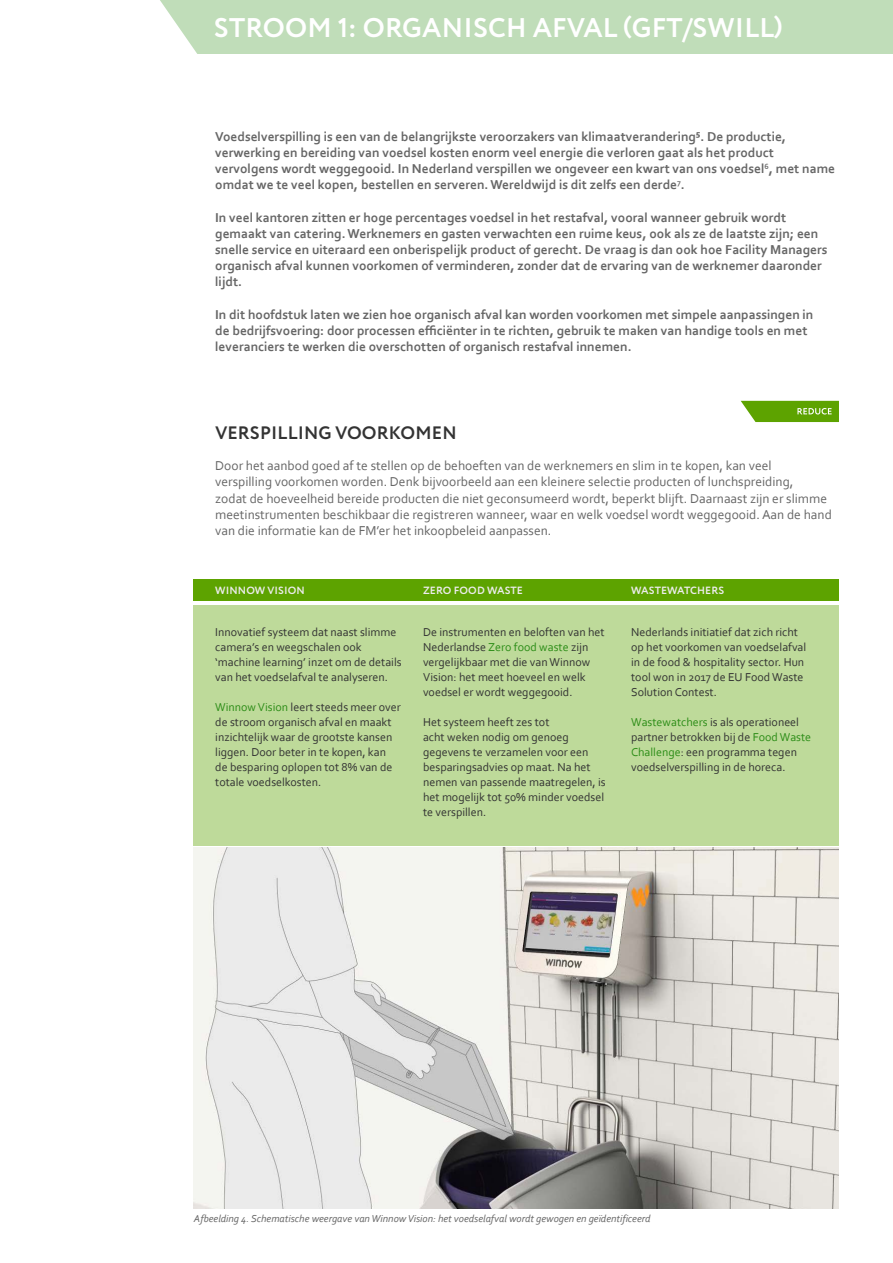
<style>
.page{position:relative;width:893px;height:1263px;background:#fff}
.page>*{position:absolute;margin:0;border:0;box-sizing:border-box;transform-origin:0 0}
.t1{font:700 27px "Circe";letter-spacing:.01em;color:#fff}
.t2{font:700 18px "Circe";letter-spacing:.01em;color:#333}
.t3{font:700 13.5px/16.2px "Corbel";color:#666}
.t4{font:13.5px/16.2px "Corbel";color:#666}
.t5{font:12px/15px "Corbel";color:#333}
.t6{font:italic 10.5px "Corbel";color:#666}
.t7{font:700 10.5px "Circe";letter-spacing:.01em;color:#ececec}
.s1{color:#2c8d17}
</style>
<div class="page">
<div style="left:194px;top:605px;width:645px;height:240px;background:#beda9a"></div>
<div style="left:160px;top:0;width:733px;height:54px;background:#c0ddb9"></div>
<div style="left:194px;top:579px;width:645px;height:22px;background:#5da300"></div>
<img style="left:194px;top:847px;width:644px;height:362px">
<svg style="left:741px;top:401px;width:98px;height:21px;background:#70ad1e"></svg>
<h1 class="t1" style="left:214px;top:9px;width:570px">STROOM 1: ORGANISCH AFVAL (GFT/SWILL)</h1>
<p class="t3" style="left:215px;top:128px;width:621px">Voedselverspilling is een van de belangrijkste veroorzakers van klimaatverandering⁵. De productie, verwerking en bereiding van voedsel kosten enorm veel energie die verloren gaat als het product vervolgens wordt weggegooid. In Nederland verspillen we ongeveer een kwart van ons voedsel<sup>6</sup>, met name omdat we te veel kopen, bestellen en serveren. Wereldwijd is dit zelfs een derde<sup>7</sup>.</p>
<p class="t3" style="left:215px;top:209px;width:614px">In veel kantoren zitten er hoge percentages voedsel in het restafval, vooral wanneer gebruik wordt gemaakt van catering. Werknemers en gasten verwachten een ruime keus, ook als ze de laatste zijn; een snelle service en uiteraard een onberispelijk product of gerecht. De vraag is dan ook hoe Facility Managers organisch afval kunnen voorkomen of verminderen, zonder dat de ervaring van de werknemer daaronder lijdt.</p>
<p class="t3" style="left:215px;top:306px;width:600px">In dit hoofdstuk laten we zien hoe organisch afval kan worden voorkomen met simpele aanpassingen in de bedrijfsvoering: door processen efficiënter in te richten, gebruik te maken van handige tools en met leveranciers te werken die overschotten of organisch restafval innemen.</p>
<h2 class="t2" style="left:215px;top:421px;width:243px">VERSPILLING VOORKOMEN</h2>
<p class="t4" style="left:215px;top:457px;width:618px">Door het aanbod goed af te stellen op de behoeften van de werknemers en slim in te kopen, kan veel verspilling voorkomen worden. Denk bijvoorbeeld aan een kleinere selectie producten of lunchspreiding,<br>zodat de hoeveelheid bereide producten die niet geconsumeerd wordt, beperkt blijft. Daarnaast zijn er slimme meetinstrumenten beschikbaar die registreren wanneer, waar en welk voedsel wordt weggegooid. Aan de hand van die informatie kan de FM’er het inkoopbeleid aanpassen.</p>
<p class="t7" style="left:215px;top:583px;width:91px">WINNOW VISION</p>
<p class="t7" style="left:423px;top:583px;width:101px">ZERO FOOD WASTE</p>
<p class="t7" style="left:631px;top:583px;width:94px">WASTEWATCHERS</p>
<p class="t5" style="left:215px;top:624px;width:188px">Innovatief systeem dat naast slimme camera’s en weegschalen ook ‘machine learning’ inzet om de details van het voedselafval te analyseren.</p>
<p class="t5" style="left:215px;top:699px;width:187px"><span class="s1">Winnow Vision</span> leert steeds meer over de stroom organisch afval en maakt inzichtelijk waar de grootste kansen liggen. Door beter in te kopen, kan de besparing oplopen tot 8% van de totale voedselkosten.</p>
<p class="t5" style="left:423px;top:624px;width:183px">De instrumenten en beloften van het<br>Nederlandse <span class="s1">Zero food waste</span> zijn vergelijkbaar met die van Winnow<br>Vision: het meet hoeveel en welk voedsel er wordt weggegooid.</p>
<p class="t5" style="left:423px;top:714px;width:184px">Het systeem heeft zes tot<br>acht weken nodig om genoeg gegevens te verzamelen voor een besparingsadvies op maat. Na het nemen van passende maatregelen, is het mogelijk tot 50% minder voedsel te verspillen.</p>
<p class="t5" style="left:631px;top:624px;width:177px">Nederlands initiatief dat zich richt op het voorkomen van voedselafval in de food &amp; hospitality sector. Hun tool won in 2017 de EU Food Waste<br>Solution Contest.</p>
<p class="t5" style="left:631px;top:714px;width:182px"><span class="s1">Wastewatchers</span> is als operationeel partner betrokken bij de <span class="s1">Food Waste Challenge</span>: een programma tegen voedselverspilling in de horeca.</p>
<p class="t6" style="left:194px;top:1212px;width:458px">Afbeelding 4. Schematische weergave van Winnow Vision: het voedselafval wordt gewogen en geïdentificeerd</p>
</div>
